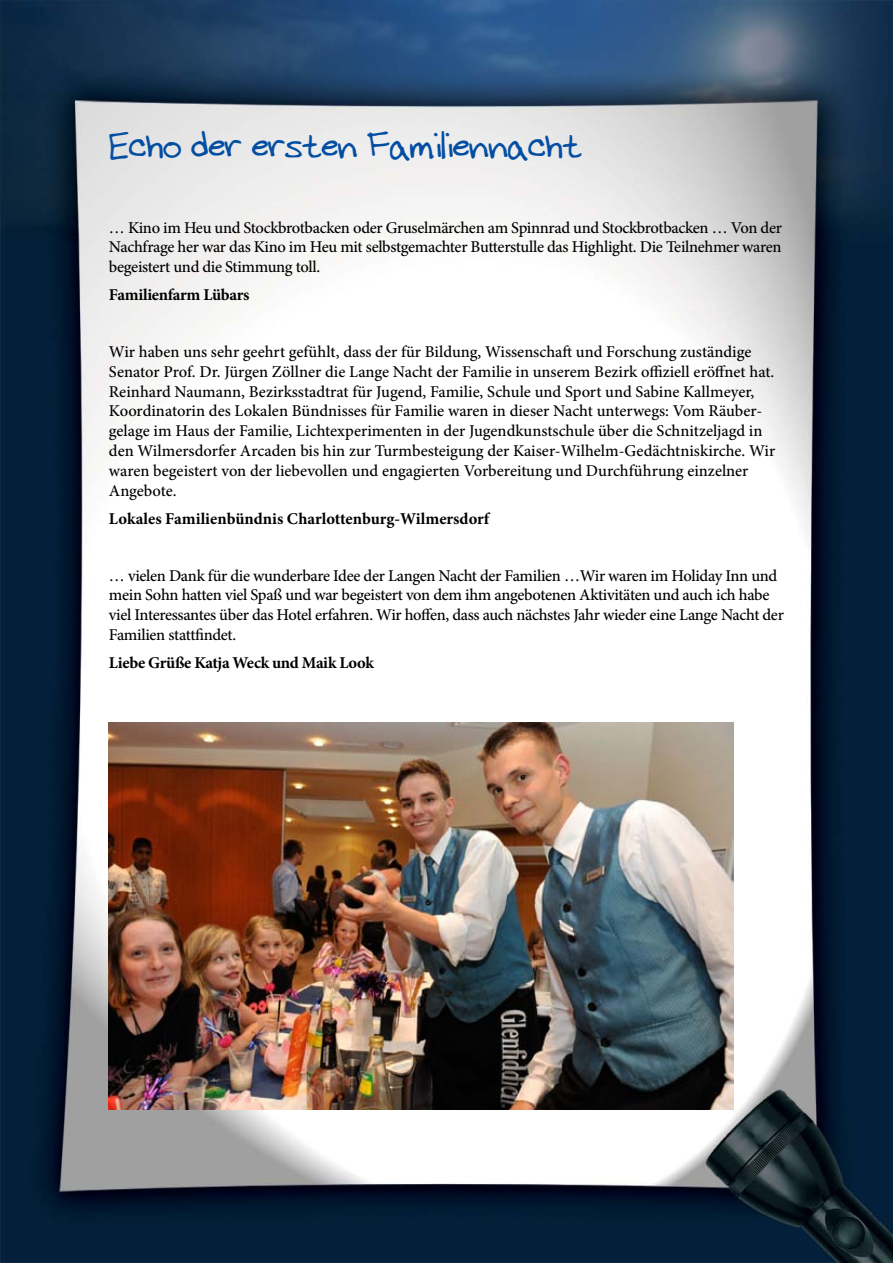
<style>
.page{position:relative;width:893px;height:1263px;background:#fff}
.page>*{position:absolute;margin:0;border:0;box-sizing:border-box;transform-origin:0 0}
.t1{font:45px "Dicks Handwriting";letter-spacing:-.02em;color:#034ea2}
.t2{font:500 16.5px/19.8px "Minion Pro";letter-spacing:-.005em;color:#000}
.t3{font:700 16.5px "Minion Pro";letter-spacing:-.01em;color:#000}
</style>
<div class="page">
<img style="left:1px;top:0;width:892px;height:1263px">
<img style="left:109px;top:722px;width:625px;height:388px">
<h1 class="t1" style="left:109px;top:125px;width:475px">Echo der ersten Familiennacht</h1>
<p class="t2" style="left:109px;top:217px;width:674px;text-align:justify">… Kino im Heu und Stockbrotbacken oder Gruselmärchen am Spinnrad und Stockbrotbacken … Von der Nachfrage her war das Kino im Heu mit selbstgemachter Butterstulle das Highlight. Die Teilnehmer waren begeistert und die Stimmung toll.</p>
<p class="t3" style="left:109px;top:283px;width:142px">Familienfarm Lübars</p>
<p class="t2" style="left:109px;top:342px;width:668px">Wir haben uns sehr geehrt gefühlt, dass der für Bildung, Wissenschaft und Forschung zuständige Senator Prof. Dr. Jürgen Zöllner die Lange Nacht der Familie in unserem Bezirk offiziell eröffnet hat.<br>Reinhard Naumann, Bezirksstadtrat für Jugend, Familie, Schule und Sport und Sabine Kallmeyer, Koordinatorin des Lokalen Bündnisses für Familie waren in dieser Nacht unterwegs: Vom Räuber&shy;gelage im Haus der Familie, Lichtexperimenten in der Jugendkunstschule über die Schnitzeljagd in den Wilmersdorfer Arcaden bis hin zur Turmbesteigung der Kaiser-Wilhelm-Gedächtniskirche. Wir waren begeistert von der liebevollen und engagierten Vorbereitung und Durchführung einzelner Angebote.</p>
<p class="t3" style="left:109px;top:507px;width:382px">Lokales Familienbündnis Charlottenburg-Wilmersdorf</p>
<p class="t2" style="left:109px;top:565px;width:676px">… vielen Dank für die wunderbare Idee der Langen Nacht der Familien …Wir waren im Holiday Inn und mein Sohn hatten viel Spaß und war begeistert von dem ihm angebotenen Aktivitäten und auch ich habe viel Interessantes über das Hotel erfahren. Wir hoffen, dass auch nächstes Jahr wieder eine Lange Nacht der Familien stattfindet.</p>
<p class="t3" style="left:109px;top:651px;width:266px">Liebe Grüße Katja Weck und Maik Look</p>
</div>
